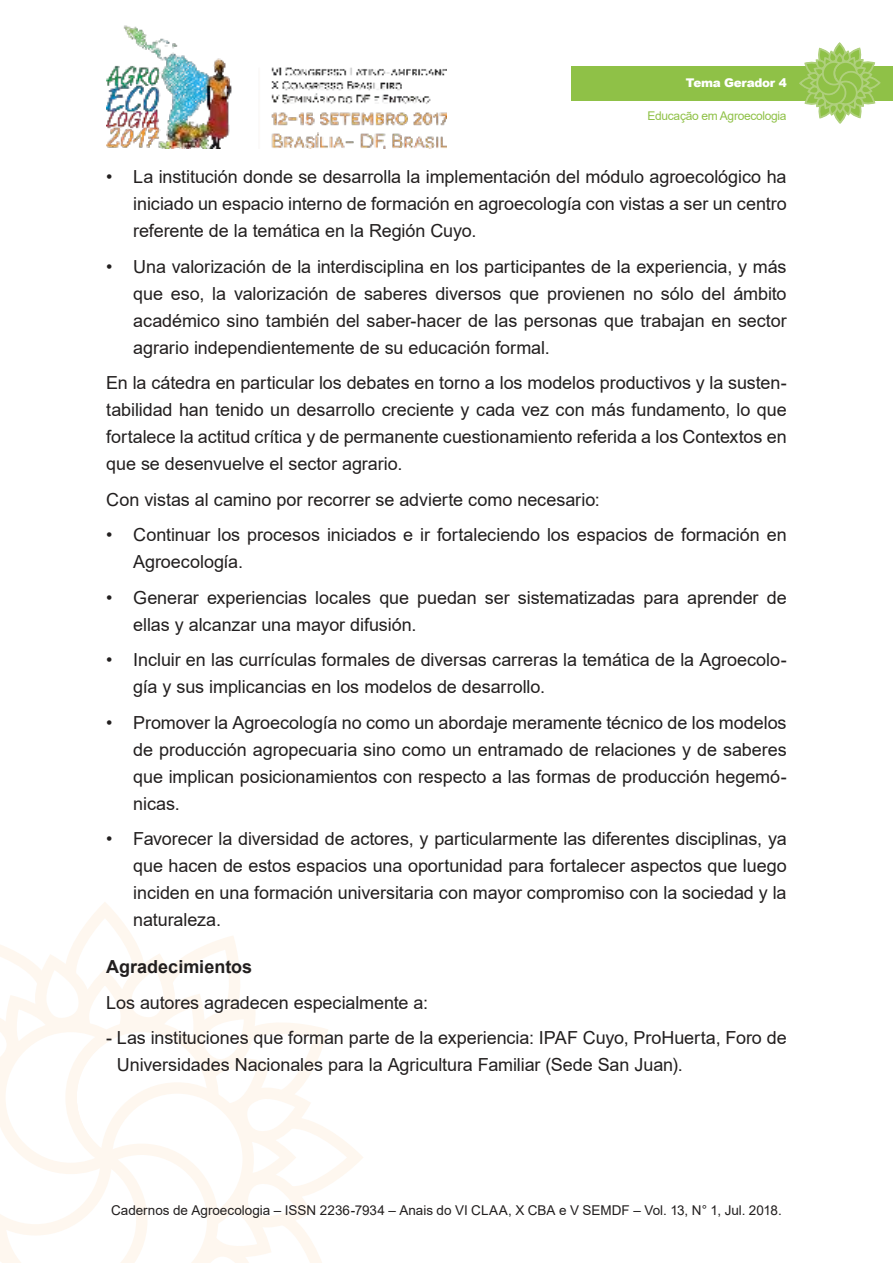
<style>
.page{position:relative;width:893px;height:1263px;background:#fff}
.page>*{position:absolute;margin:0;border:0;box-sizing:border-box;transform-origin:0 0}
.t1{font:18px/27px "Arial";letter-spacing:-.005em;color:#221f1f;text-align:justify}
.t2{font:700 18px "Arial";color:#221f1f}
.t3{font:13.5px "Arial";color:#221f1f}
.t4{font:12px "Arial";letter-spacing:-.025em;color:#8fc147}
.t5{font:900 12px "Arial";letter-spacing:-.025em;color:#fff}
</style>
<div class="page">
<img style="left:106px;top:25px;width:340px;height:124px">
<svg style="left:0;top:910px;width:363px;height:353px"></svg>
<div style="left:571px;top:66px;width:322px;height:34px;background:#8fc147"></div>
<svg style="left:798px;top:43px;width:83px;height:81px"></svg>
<p class="t5" style="left:686px;top:76px;width:102px">Tema Gerador 4</p>
<p class="t4" style="left:647px;top:112px;width:141px">Educação em Agroecologia</p>
<p class="t1" style="left:133px;top:165px;width:655px;text-indent:-27px">• La institución donde se desarrolla la implementación del módulo agroecológico ha iniciado un espacio interno de formación en agroecología con vistas a ser un centro referente de la temática en la Región Cuyo.</p>
<p class="t1" style="left:133px;top:255px;width:655px;text-indent:-27px">• Una valorización de la interdisciplina en los participantes de la experiencia, y más que eso, la valorización de saberes diversos que provienen no sólo del ámbito académico sino también del saber-hacer de las personas que trabajan en sector agrario independientemente de su educación formal.</p>
<p class="t1" style="left:106px;top:371px;width:682px">En la cátedra en particular los debates en torno a los modelos productivos y la susten&shy;tabilidad han tenido un desarrollo creciente y cada vez con más fundamento, lo que fortalece la actitud crítica y de permanente cuestionamiento referida a los Contextos en que se desenvuelve el sector agrario.</p>
<p class="t1" style="left:106px;top:488px;width:495px">Con vistas al camino por recorrer se advierte como necesario:</p>
<p class="t1" style="left:133px;top:523px;width:655px;text-indent:-27px">• Continuar los procesos iniciados e ir fortaleciendo los espacios de formación en<br>Agroecología.</p>
<p class="t1" style="left:133px;top:586px;width:655px;text-indent:-27px">• Generar experiencias locales que puedan ser sistematizadas para aprender de ellas y alcanzar una mayor difusión.</p>
<p class="t1" style="left:133px;top:648px;width:655px;text-indent:-27px">• Incluir en las currículas formales de diversas carreras la temática de la Agroecolo&shy;gía y sus implicancias en los modelos de desarrollo.</p>
<p class="t1" style="left:133px;top:711px;width:655px;text-indent:-27px">• Promover la Agroecología no como un abordaje meramente técnico de los modelos de producción agropecuaria sino como un entramado de relaciones y de saberes que implican posicionamientos con respecto a las formas de producción hegemó&shy;nicas.</p>
<p class="t1" style="left:133px;top:827px;width:655px;text-indent:-27px">• Favorecer la diversidad de actores, y particularmente las diferentes disciplinas, ya que hacen de estos espacios una oportunidad para fortalecer aspectos que luego inciden en una formación universitaria con mayor compromiso con la sociedad y la naturaleza.</p>
<p class="t2" style="left:106px;top:960px;width:148px">Agradecimientos</p>
<p class="t1" style="left:106px;top:991px;width:323px">Los autores agradecen especialmente a:</p>
<p class="t1" style="left:117px;top:1026px;width:671px;text-indent:-11px">- Las instituciones que forman parte de la experiencia: IPAF Cuyo, ProHuerta, Foro de<br>Universidades Nacionales para la Agricultura Familiar (Sede San Juan).</p>
<p class="t3" style="left:111px;top:1205px;width:672px">Cadernos de Agroecologia – ISSN 2236-7934 – Anais do VI CLAA, X CBA e V SEMDF – Vol. 13, N° 1, Jul. 2018.</p>
</div>
